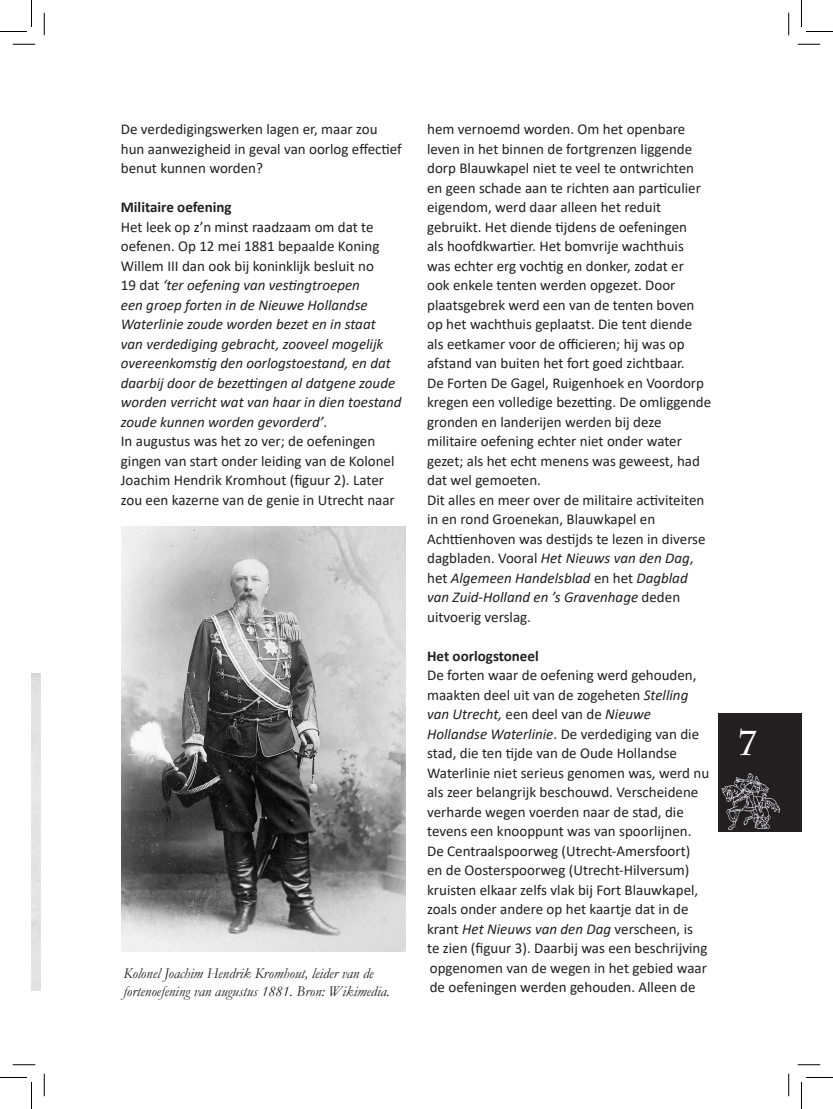
<style>
.page{position:relative;width:833px;height:1109px;background:#fff}
.page>*{position:absolute;margin:0;border:0;box-sizing:border-box;transform-origin:0 0}
.t1{font:700 34.5px "Charlemagne Std";color:#fff}
.Standaard{font:15px/19.5px "Calibri";color:#231f20}
.Standaard-2{font:italic 15px/19.5px "Calibri";color:#231f20}
.t2{font:italic 15px/18px "Garamond";color:#231f20}
.Standaard-3{font:700 15px "Calibri";color:#231f20}
.s1{font-style:normal}
.s2{font-style:italic}
</style>
<div class="page">
<div style="left:718px;top:713px;width:28px;height:59px;background:#231f20"></div>
<div style="left:738px;top:713px;width:57px;height:59px;background:#231f20"></div>
<div style="left:781px;top:713px;width:20px;height:118px;background:#231f20"></div>
<img style="left:718px;top:772px;width:63px;height:59px">
<img style="left:121px;top:526px;width:284px;height:425px">
<svg style="left:13px;top:44px;width:22px;height:1px"></svg>
<svg style="left:797px;top:44px;width:23px;height:1px"></svg>
<svg style="left:13px;top:1064px;width:22px;height:1px"></svg>
<svg style="left:797px;top:1064px;width:23px;height:1px"></svg>
<svg style="left:44px;top:13px;width:1px;height:22px"></svg>
<svg style="left:44px;top:1074px;width:1px;height:22px"></svg>
<svg style="left:788px;top:13px;width:1px;height:22px"></svg>
<svg style="left:788px;top:1074px;width:1px;height:22px"></svg>
<svg style="left:0;top:0;width:32px;height:32px"></svg>
<svg style="left:0;top:1077px;width:32px;height:32px"></svg>
<svg style="left:801px;top:0;width:32px;height:32px"></svg>
<svg style="left:801px;top:1077px;width:32px;height:32px"></svg>
<p class="Standaard" style="left:121px;top:119px;width:282px">De verdedigingswerken lagen er, maar zou hun aanwezigheid in geval van oorlog effectief benut kunnen worden?</p>
<p class="Standaard-3" style="left:121px;top:197px;width:112px">Militaire oefening</p>
<p class="Standaard-2" style="left:121px;top:216px;width:282px"><span class="s1">Het leek op z’n minst raadzaam om dat te oefenen. Op 12 mei 1881 bepaalde Koning Willem III dan ook bij koninklijk besluit no<br>19 dat</span> ‘ter oefening van vestingtroepen<br>een groep forten in de Nieuwe Hollandse Waterlinie zoude worden bezet en in staat van verdediging gebracht, zooveel mogelijk overeenkomstig den oorlogstoestand, en dat daarbij door de bezettingen al datgene zoude worden verricht wat van haar in dien toestand zoude kunnen worden gevorderd’<span class="s1">.</span></p>
<p class="Standaard" style="left:121px;top:431px;width:275px">In augustus was het zo ver; de oefeningen gingen van start onder leiding van de Kolonel Joachim Hendrik Kromhout (figuur 2). Later zou een kazerne van de genie in Utrecht naar</p>
<p class="t2" style="left:123px;top:964px;width:268px">Kolonel Joachim Hendrik Kromhout, leider van de fortenoefening van augustus 1881. Bron: Wikimedia.</p>
<p class="Standaard" style="left:427px;top:119px;width:275px">hem vernoemd worden. Om het openbare leven in het binnen de fortgrenzen liggende dorp Blauwkapel niet te veel te ontwrichten en geen schade aan te richten aan particulier eigendom, werd daar alleen het reduit gebruikt. Het diende tijdens de oefeningen als hoofdkwartier. Het bomvrije wachthuis was echter erg vochtig en donker, zodat er ook enkele tenten werden opgezet. Door plaatsgebrek werd een van de tenten boven op het wachthuis geplaatst. Die tent diende als eetkamer voor de officieren; hij was op afstand van buiten het fort goed zichtbaar.</p>
<p class="Standaard" style="left:427px;top:373px;width:286px">De Forten De Gagel, Ruigenhoek en Voordorp kregen een volledige bezetting. De omliggende gronden en landerijen werden bij deze militaire oefening echter niet onder water gezet; als het echt menens was geweest, had dat wel gemoeten.</p>
<p class="Standaard" style="left:427px;top:490px;width:280px">Dit alles en meer over de militaire activiteiten in en rond Groenekan, Blauwkapel en Achttienhoven was destijds te lezen in diverse dagbladen. Vooral <span class="s2">Het Nieuws van den Dag</span>, het <span class="s2">Algemeen Handelsblad</span> en het <span class="s2">Dagblad van Zuid-Holland en ’s Gravenhage</span> deden uitvoerig verslag.</p>
<p class="Standaard-3" style="left:427px;top:645px;width:113px">Het oorlogstoneel</p>
<p class="Standaard" style="left:427px;top:665px;width:283px">De forten waar de oefening werd gehouden, maakten deel uit van de zogeheten <span class="s2">Stelling van Utrecht,</span> een deel van de <span class="s2">Nieuwe Hollandse Waterlinie</span>. De verdediging van die stad, die ten tijde van de Oude Hollandse Waterlinie niet serieus genomen was, werd nu als zeer belangrijk beschouwd. Verscheidene verharde wegen voerden naar de stad, die tevens een knooppunt was van spoorlijnen.<br>De Centraalspoorweg (Utrecht-Amersfoort) en de Oosterspoorweg (Utrecht-Hilversum) kruisten elkaar zelfs vlak bij Fort Blauwkapel, zoals onder andere op het kaartje dat in de krant <span class="s2">Het Nieuws van den Dag</span> verscheen, is<br>te zien (figuur 3). Daarbij was een beschrijving opgenomen van de wegen in het gebied waar de oefeningen werden gehouden. Alleen de</p>
<h1 class="t1" style="left:738px;top:723px;width:20px">7</h1>
</div>
